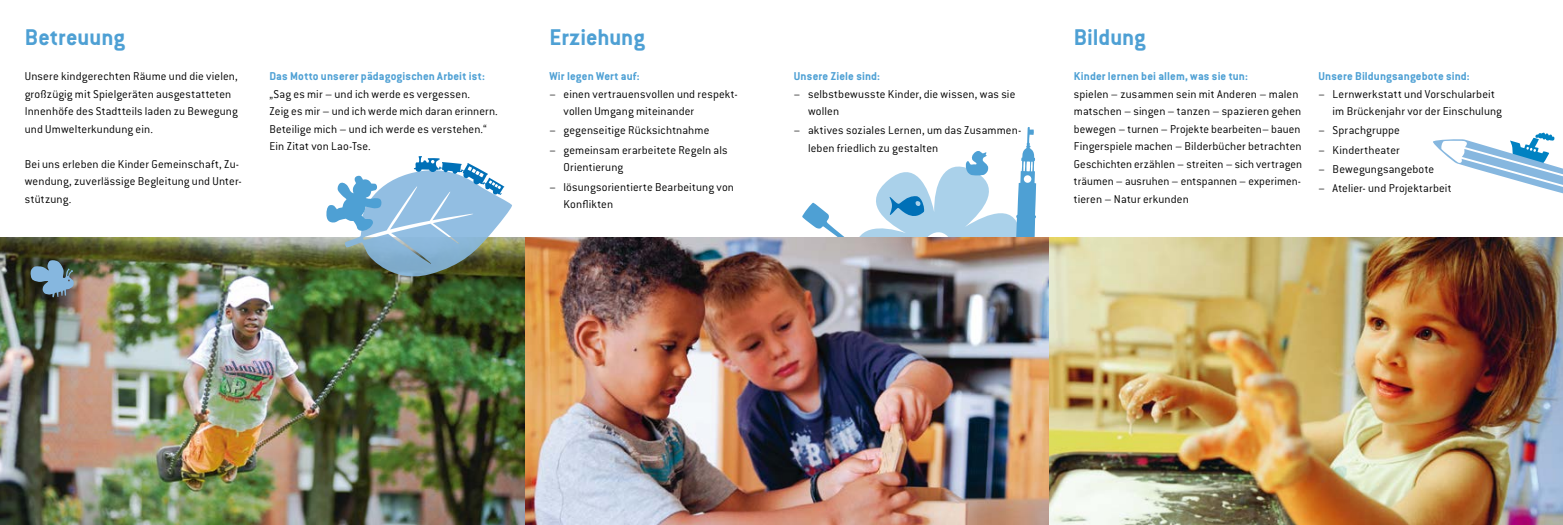
<style>
.page{position:relative;width:1563px;height:525px;background:#fff}
.page>*{position:absolute;margin:0;border:0;box-sizing:border-box;transform-origin:0 0}
.t1{font:700 25px "Conduit For Elbkinder";letter-spacing:-.005em;color:#4ea0d4}
.t2{font:300 12.5px/17.5px "Conduit For Elbkinder";letter-spacing:.01em;color:#000}
.t3{font:700 12.5px "Conduit For Elbkinder";letter-spacing:.01em;color:#4ea0d4}
</style>
<div class="page">
<img style="left:0;top:237px;width:1563px;height:287px">
<svg style="left:30px;top:260px;width:44px;height:37px;background:#627e8e"></svg>
<svg style="left:1433px;top:132px;width:130px;height:62px"></svg>
<svg style="left:326px;top:156px;width:186px;height:127px"></svg>
<img style="left:802px;top:127px;width:234px;height:211px">
<h1 class="t1" style="left:25px;top:23px;width:102px">Betreuung</h1>
<p class="t2" style="left:25px;top:67px;width:214px">Unsere kindgerechten Räume und die vielen, großzügig mit Spielgeräten ausgestatteten Innenhöfe des Stadtteils laden zu Bewegung und Umwelterkundung ein.</p>
<p class="t2" style="left:25px;top:155px;width:218px">Bei uns erleben die Kinder Gemeinschaft, Zu&shy;wendung, zuverlässige Begleitung und Unter&shy;stützung.</p>
<p class="t3" style="left:269px;top:69px;width:217px">Das Motto unserer pädagogischen Arbeit ist:</p>
<p class="t2" style="left:269px;top:85px;width:230px">„Sag es mir – und ich werde es vergessen.<br>Zeig es mir – und ich werde mich daran erinnern.<br>Beteilige mich – und ich werde es verstehen.“ Ein Zitat von Lao-Tse.</p>
<h1 class="t1" style="left:549px;top:23px;width:97px">Erziehung</h1>
<p class="t3" style="left:549px;top:69px;width:92px">Wir legen Wert auf:</p>
<p class="t2" style="left:563px;top:85px;width:176px;text-indent:-14px">− einen vertrauensvollen und respekt&shy;vollen Umgang miteinander</p>
<p class="t2" style="left:549px;top:121px;width:180px;line-height:19.2px">− gegenseitige Rücksichtnahme<br>− gemeinsam erarbeitete Regeln als</p>
<p class="t2" style="left:549px;top:158px;width:186px;line-height:19.2px;text-indent:14px">Orientierung<br>− lösungsorientierte Bearbeitung von</p>
<p class="t2" style="left:563px;top:195px;width:51px">Konflikten</p>
<p class="t3" style="left:794px;top:69px;width:88px">Unsere Ziele sind:</p>
<p class="t2" style="left:808px;top:85px;width:209px;text-indent:-14px">− selbstbewusste Kinder, die wissen, was sie wollen</p>
<p class="t2" style="left:808px;top:122px;width:215px;text-indent:-14px">− aktives soziales Lernen, um das Zusammen&shy;leben friedlich zu gestalten</p>
<h1 class="t1" style="left:1074px;top:23px;width:73px">Bildung</h1>
<p class="t3" style="left:1074px;top:69px;width:176px">Kinder lernen bei allem, was sie tun:</p>
<p class="t2" style="left:1074px;top:85px;width:230px">spielen – zusammen sein mit Anderen – malen matschen – singen – tanzen – spazieren gehen bewegen – turnen – Projekte bearbeiten– bauen Fingerspiele machen – Bilderbücher betrachten Geschichten erzählen – streiten – sich vertragen träumen – ausruhen – entspannen – experimen&shy;tieren – Natur erkunden</p>
<p class="t3" style="left:1318px;top:69px;width:153px">Unsere Bildungsangebote sind:</p>
<p class="t2" style="left:1332px;top:85px;width:171px;text-indent:-14px">− Lernwerkstatt und Vorschularbeit im Brückenjahr vor der Einschulung</p>
<p class="t2" style="left:1318px;top:121px;width:135px;line-height:19.2px">− Sprachgruppe<br>− Kindertheater<br>− Bewegungsangebote<br>− Atelier- und Projektarbeit</p>
</div>
